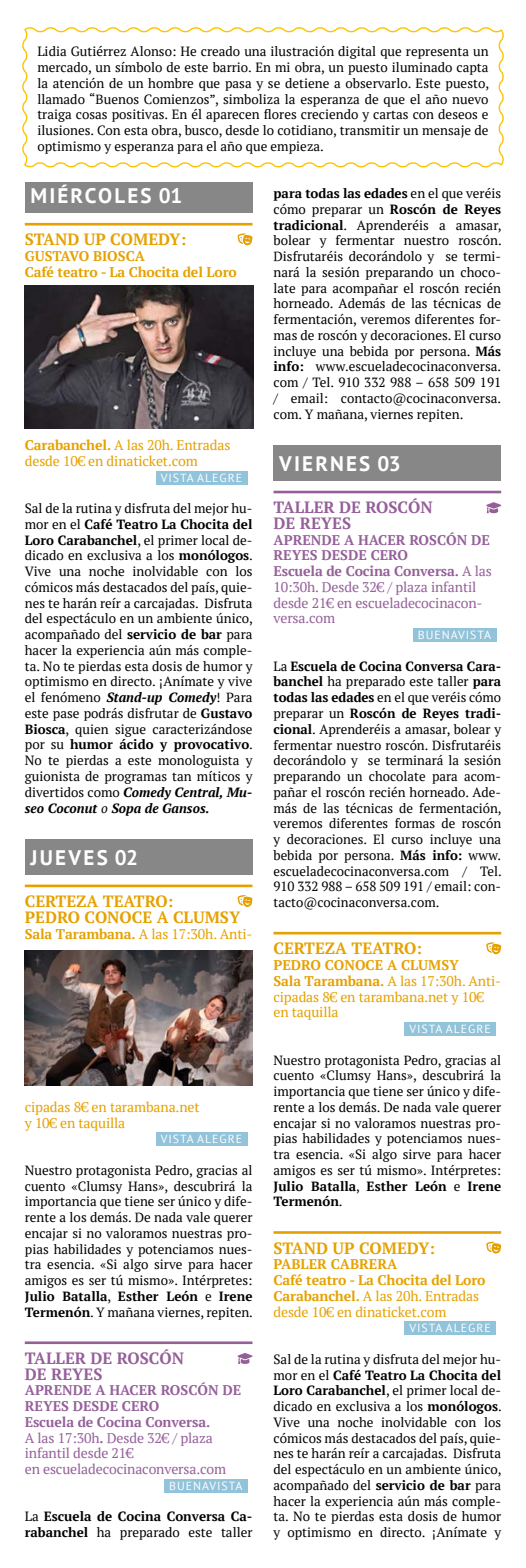
<style>
.page{position:relative;width:526px;height:1568px;background:#fff}
.page>*{position:absolute;margin:0;border:0;box-sizing:border-box;transform-origin:0 0}
.t1{font:700 21px "PT Sans";letter-spacing:.105em;color:#fff}
.t2{font:700 16.28px/15.8px "PT Serif";color:#e5a100}
.t3{font:700 16.28px/15.8px "PT Serif";color:#95609a}
.t4{font:14px/15.8px "PT Serif";letter-spacing:-.01em;color:#95609a}
.t5{font:14px/15.8px "PT Serif";letter-spacing:-.01em;color:#e5a100}
.t6{font:700 14px/15.8px "PT Serif";letter-spacing:-.01em;color:#e5a100}
.t7{font:13.3px/15.8px "PT Serif";color:#000;text-align:justify}
.t8{font:700 13.3px/15.8px "PT Serif";color:#000}
.t9{font:11.72px "PT Sans";letter-spacing:.08em;color:#fff}
.s1{font-weight:700}
.s2{font-weight:700;font-style:italic}
.s3{font-style:italic}
.s4{font-weight:400}
</style>
<div class="page">
<div style="left:25px;top:182px;width:227px;height:31px;background:#878787"></div>
<hr style="left:25px;top:223px;width:227px;height:2px;background:#e5a100">
<div style="left:156px;top:471px;width:91px;height:13px;background:#91c3da"></div>
<div style="left:25px;top:839px;width:227px;height:36px;background:#878787"></div>
<hr style="left:25px;top:884px;width:227px;height:3px;background:#e5a100">
<div style="left:156px;top:1132px;width:91px;height:14px;background:#91c3da"></div>
<hr style="left:25px;top:1341px;width:227px;height:3px;background:#95609a">
<div style="left:164px;top:1479px;width:83px;height:13px;background:#91c3da"></div>
<svg style="left:237px;top:233px;width:16px;height:13px"></svg>
<svg style="left:237px;top:895px;width:16px;height:12px"></svg>
<svg style="left:237px;top:1353px;width:16px;height:11px"></svg>
<div style="left:273px;top:445px;width:228px;height:36px;background:#878787"></div>
<hr style="left:273px;top:491px;width:228px;height:2px;background:#95609a">
<div style="left:413px;top:628px;width:83px;height:14px;background:#91c3da"></div>
<hr style="left:273px;top:932px;width:228px;height:2px;background:#e5a100">
<div style="left:404px;top:1022px;width:92px;height:14px;background:#91c3da"></div>
<hr style="left:273px;top:1231px;width:228px;height:2px;background:#e5a100">
<div style="left:404px;top:1321px;width:92px;height:14px;background:#91c3da"></div>
<svg style="left:486px;top:502px;width:15px;height:11px"></svg>
<svg style="left:486px;top:942px;width:15px;height:12px"></svg>
<svg style="left:486px;top:1241px;width:15px;height:13px"></svg>
<img style="left:25px;top:285px;width:228px;height:143px">
<img style="left:24px;top:950px;width:228px;height:135px">
<svg style="left:22px;top:27px;width:482px;height:141px"></svg>
<p class="t7" style="left:37px;top:44px;width:453px">Lidia Gutiérrez Alonso: He creado una ilustración digital que representa un mercado, un símbolo de este barrio. En mi obra, un puesto iluminado capta la atención de un hombre que pasa y se detiene a observarlo. Este puesto, llamado “Buenos Comienzos”, simboliza la esperanza de que el año nuevo traiga cosas positivas. En él aparecen flores creciendo y cartas con deseos e ilusiones. Con esta obra, busco, desde lo cotidiano, transmitir un mensaje de optimismo y esperanza para el año que empieza.</p>
<h1 class="t1" style="left:31px;top:182px;width:153px">MIÉRCOLES 01</h1>
<p class="t2" style="left:25px;top:231px;width:163px">STAND UP COMEDY:</p>
<p class="t6" style="left:25px;top:248px;width:214px">GUSTAVO BIOSCA<br>Café teatro - La Chocita del Loro</p>
<p class="t5" style="left:25px;top:437px;width:207px"><span class="s1">Carabanchel.</span> A las 20h. Entradas desde 10€ en dinaticket.com</p>
<p class="t9" style="left:161px;top:470px;width:83px">VISTA ALEGRE</p>
<p class="t7" style="left:25px;top:500px;width:230px">Sal de la rutina y disfruta del mejor hu&shy;mor en el <span class="s1">Café Teatro La Chocita del Loro Carabanchel</span>, el primer local de&shy;dicado en exclusiva a los <span class="s1">monólogos</span>.<br>Vive una noche inolvidable con los cómicos más destacados del país, quie&shy;nes te harán reír a carcajadas. Disfruta del espectáculo en un ambiente único, acompañado del <span class="s1">servicio de bar</span> para hacer la experiencia aún más comple&shy;ta. No te pierdas esta dosis de humor y optimismo en directo. ¡Anímate y vive el fenómeno <span class="s2">Stand-up Comedy</span>! Para este pase podrás disfrutar de <span class="s1">Gustavo Biosca</span>, quien sigue caracterizándose por su <span class="s1">humor ácido y provocativo</span>.<br>No te pierdas a este monologuista y guionista de programas tan míticos y divertidos como <span class="s2">Comedy Central, Mu&shy;seo Coconut</span> <span class="s3">o</span> <span class="s2">Sopa de Gansos.</span></p>
<h1 class="t1" style="left:31px;top:843px;width:109px">JUEVES 02</h1>
<p class="t2" style="left:25px;top:893px;width:217px">CERTEZA TEATRO:<br>PEDRO CONOCE A CLUMSY</p>
<p class="t5" style="left:25px;top:925px;width:229px"><span class="s1">Sala Tarambana.</span> A las 17:30h. Anti-</p>
<p class="t5" style="left:25px;top:1099px;width:176px">cipadas 8€ en tarambana.net y 10€ en taquilla</p>
<p class="t9" style="left:161px;top:1131px;width:83px">VISTA ALEGRE</p>
<p class="t7" style="left:25px;top:1162px;width:230px">Nuestro protagonista Pedro, gracias al cuento «Clumsy Hans», descubrirá la importancia que tiene ser único y dife&shy;rente a los demás. De nada vale querer encajar si no valoramos nuestras pro&shy;pias habilidades y potenciamos nues&shy;tra esencia. «Si algo sirve para hacer amigos es ser tú mismo». Intérpretes:<br><span class="s1">Julio Batalla</span>, <span class="s1">Esther León</span> e <span class="s1">Irene Termenón</span>. Y mañana viernes, repiten.</p>
<p class="t3" style="left:25px;top:1350px;width:161px">TALLER DE ROSCÓN<br>DE REYES</p>
<p class="t4" style="left:25px;top:1382px;width:218px"><span class="s1">APRENDE A HACER ROSCÓN DE<br>REYES DESDE CERO<br>Escuela de Cocina Conversa.<br></span>A las 17:30h<span class="s1">.</span> Desde 32€ / plaza infantil desde 21€<br>en escueladecocinaconversa.com</p>
<p class="t9" style="left:169px;top:1478px;width:75px">BUENAVISTA</p>
<p class="t8" style="left:25px;top:1508px;width:229px"><span class="s4">La</span> Escuela de Cocina Conversa Ca&shy;rabanchel <span class="s4">ha preparado este taller</span></p>
<p class="t7" style="left:273px;top:185px;width:230px"><span class="s1">para todas las edades</span> en el que veréis cómo preparar un <span class="s1">Roscón de Reyes tradicional</span>. Aprenderéis a amasar, bolear y fermentar nuestro roscón.<br>Disfrutaréis decorándolo y se termi&shy;nará la sesión preparando un choco&shy;late para acompañar el roscón recién horneado. Además de las técnicas de fermentación, veremos diferentes for&shy;mas de roscón y decoraciones. El curso incluye una bebida por persona. <span class="s1">Más info:</span> www.escueladecocinaconversa. com / Tel. 910 332 988 – 658 509 191 / email: contacto@cocinaconversa. com. Y mañana, viernes repiten.</p>
<h1 class="t1" style="left:279px;top:450px;width:123px">VIERNES 03</h1>
<p class="t3" style="left:273px;top:499px;width:161px">TALLER DE ROSCÓN<br>DE REYES</p>
<p class="t4" style="left:273px;top:532px;width:220px"><span class="s1">APRENDE A HACER ROSCÓN DE<br>REYES DESDE CERO<br>Escuela de Cocina Conversa.</span> A las<br>10:30h. Desde 32€ / plaza infantil desde 21€ en escueladecocinacon&shy;versa.com</p>
<p class="t9" style="left:418px;top:627px;width:75px">BUENAVISTA</p>
<p class="t7" style="left:273px;top:658px;width:230px">La <span class="s1">Escuela de Cocina Conversa Cara&shy;banchel</span> ha preparado este taller <span class="s1">para todas las edades</span> en el que veréis cómo preparar un <span class="s1">Roscón de Reyes tradi&shy;cional</span>. Aprenderéis a amasar, bolear y fermentar nuestro roscón. Disfrutaréis decorándolo y se terminará la sesión preparando un chocolate para acom&shy;pañar el roscón recién horneado. Ade&shy;más de las técnicas de fermentación, veremos diferentes formas de roscón y decoraciones. El curso incluye una bebida por persona. <span class="s1">Más info:</span> www. escueladecocinaconversa.com / Tel.<br>910 332 988 – 658 509 191 / email: con&shy;tacto@cocinaconversa.com.</p>
<p class="t2" style="left:273px;top:940px;width:150px">CERTEZA TEATRO:</p>
<p class="t5" style="left:273px;top:957px;width:229px"><span class="s1">PEDRO CONOCE A CLUMSY<br>Sala Tarambana.</span> A las 17:30h. Anti&shy;cipadas 8€ en tarambana.net y 10€ en taquilla</p>
<p class="t9" style="left:409px;top:1021px;width:83px">VISTA ALEGRE</p>
<p class="t7" style="left:273px;top:1052px;width:229px">Nuestro protagonista Pedro, gracias al cuento «Clumsy Hans», descubrirá la importancia que tiene ser único y dife&shy;rente a los demás. De nada vale querer encajar si no valoramos nuestras pro&shy;pias habilidades y potenciamos nues&shy;tra esencia. «Si algo sirve para hacer amigos es ser tú mismo». Intérpretes:<br><span class="s1">Julio Batalla</span>, <span class="s1">Esther León</span> e <span class="s1">Irene Termenón</span>.</p>
<p class="t2" style="left:273px;top:1239px;width:163px">STAND UP COMEDY:</p>
<p class="t6" style="left:273px;top:1256px;width:214px">PABLER CABRERA<br>Café teatro - La Chocita del Loro<br>Carabanchel. <span class="s4">A las 20h. Entradas desde 10€ en dinaticket.com</span></p>
<p class="t9" style="left:409px;top:1320px;width:83px">VISTA ALEGRE</p>
<p class="t7" style="left:273px;top:1351px;width:230px">Sal de la rutina y disfruta del mejor hu&shy;mor en el <span class="s1">Café Teatro La Chocita del Loro Carabanchel</span>, el primer local de&shy;dicado en exclusiva a los <span class="s1">monólogos</span>.<br>Vive una noche inolvidable con los cómicos más destacados del país, quie&shy;nes te harán reír a carcajadas. Disfruta del espectáculo en un ambiente único, acompañado del <span class="s1">servicio de bar</span> para hacer la experiencia aún más comple&shy;ta. No te pierdas esta dosis de humor y optimismo en directo. ¡Anímate y</p>
</div>
